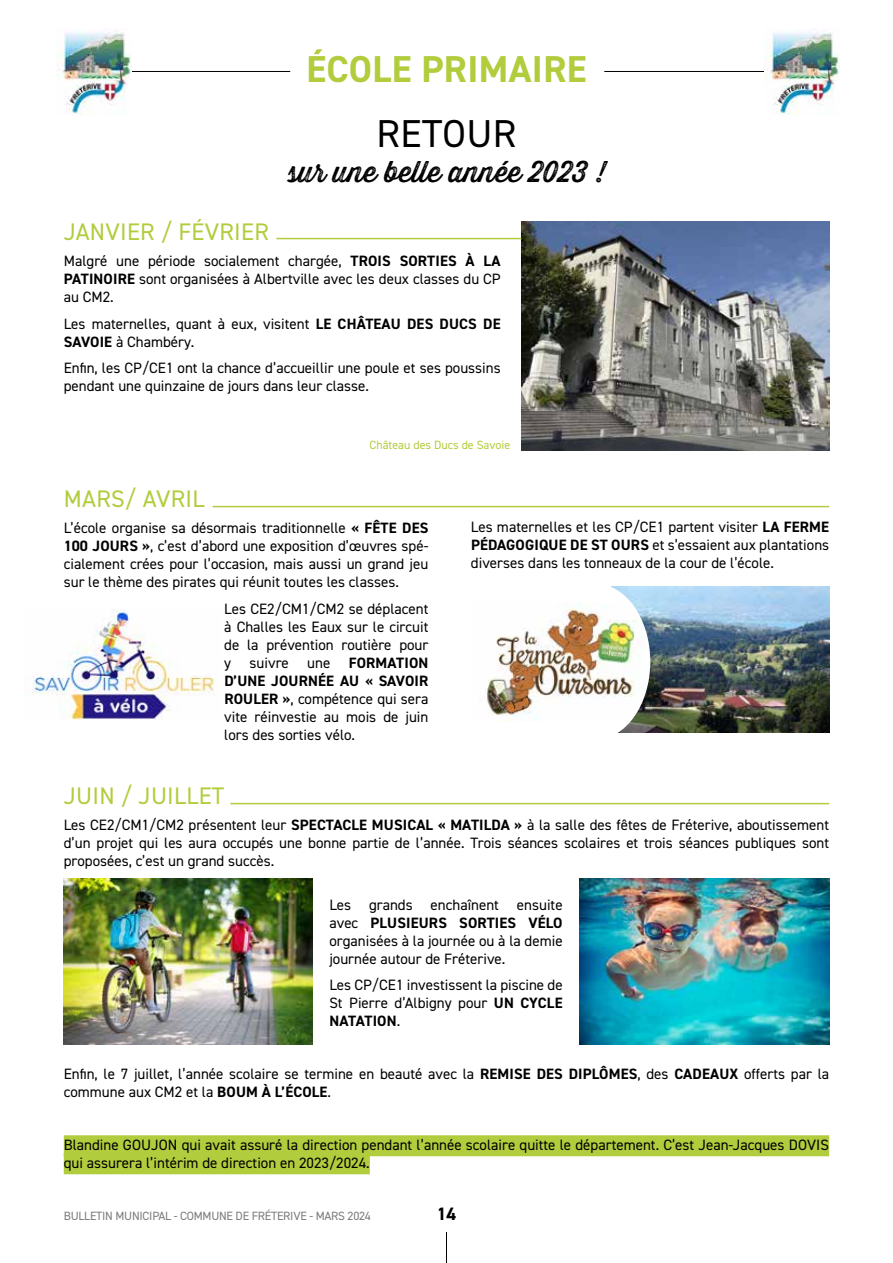
<style>
.page{position:relative;width:893px;height:1263px;background:#fff}
.page>*{position:absolute;margin:0;border:0;box-sizing:border-box;transform-origin:0 0}
.t1{font:39px "DIN2014";letter-spacing:.01em;color:#000}
.t2{font:700 37.5px "DIN2014";letter-spacing:.01em;color:#b1cc3d}
.t3{font:29.25px "Thirsty Rough Reg Two";color:#000}
.t4{font:24px "DIN2014";letter-spacing:.01em;color:#b1cc3d}
.t5{font:700 18px "DIN2014";color:#000}
.t6{font:15px/18px "DIN2014";color:#000;text-align:justify}
.t7{font:12px "DIN2014";letter-spacing:-.02em;color:#7c7b7b}
.t8{font:12px "DIN2014";color:#b1cc3d}
.s1{font-weight:700}
</style>
<div class="page">
<hr style="left:446px;top:1232px;width:1px;height:31px;background:#000">
<hr style="left:102px;top:71px;width:188px;height:1px;background:#000">
<hr style="left:604px;top:71px;width:188px;height:1px;background:#000">
<img style="left:56px;top:32px;width:75px;height:83px">
<img style="left:764px;top:32px;width:75px;height:83px">
<img style="left:521px;top:221px;width:308px;height:229px">
<hr style="left:276px;top:238px;width:245px;height:1px;background:#b1cc3d">
<img style="left:611px;top:586px;width:218px;height:146px">
<img style="left:24px;top:609px;width:191px;height:111px">
<div style="left:540px;top:584px;width:110px;height:156px;background:#fff;border-radius:50%"></div>
<img style="left:487px;top:603px;width:163px;height:118px">
<hr style="left:213px;top:506px;width:616px;height:1px;background:#b1cc3d">
<div style="left:64px;top:1135px;width:765px;height:21px;background:#b1cc3d"></div>
<div style="left:64px;top:1153px;width:306px;height:21px;background:#b1cc3d"></div>
<img style="left:580px;top:878px;width:249px;height:167px">
<img style="left:64px;top:878px;width:248px;height:166px">
<hr style="left:230px;top:803px;width:599px;height:1px;background:#b1cc3d">
<h2 class="t2" style="left:306px;top:44px;width:282px">ÉCOLE PRIMAIRE</h2>
<h1 class="t1" style="left:377px;top:109px;width:141px">RETOUR</h1>
<h3 class="t3" style="left:288px;top:150px;width:319px">sur une belle année 2023 !</h3>
<h3 class="t4" style="left:64px;top:217px;width:206px">JANVIER / FÉVRIER</h3>
<p class="t6" style="left:64px;top:252px;width:438px">Malgré une période socialement chargée, <span class="s1">TROIS SORTIES À LA PATINOIRE</span> sont organisées à Albertville avec les deux classes du CP au CM2.</p>
<p class="t6" style="left:64px;top:314px;width:438px">Les maternelles, quant à eux, visitent <span class="s1">LE CHÂTEAU DES DUCS DE<br>SAVOIE</span> à Chambéry.</p>
<p class="t6" style="left:64px;top:359px;width:438px">Enfin, les CP/CE1 ont la chance d’accueillir une poule et ses poussins pendant une quinzaine de jours dans leur classe.</p>
<p class="t8" style="left:369px;top:438px;width:142px">Château des Ducs de Savoie</p>
<h3 class="t4" style="left:64px;top:483px;width:142px">MARS/ AVRIL</h3>
<p class="t6" style="left:64px;top:519px;width:366px">L’école organise sa désormais traditionnelle <span class="s1">« FÊTE DES 100 JOURS »</span>, c’est d’abord une exposition d’œuvres spé&shy;cialement crées pour l’occasion, mais aussi un grand jeu sur le thème des pirates qui réunit toutes les classes.</p>
<p class="t6" style="left:224px;top:599px;width:206px">Les CE2/CM1/CM2 se déplacent à Challes les Eaux sur le circuit de la prévention routière pour y suivre une <span class="s1">FORMATION D’UNE JOURNÉE AU « SAVOIR ROULER »</span>, compétence qui sera vite réinvestie au mois de juin lors des sorties vélo.</p>
<p class="t6" style="left:471px;top:517px;width:360px">Les maternelles et les CP/CE1 partent visiter <span class="s1">LA FERME PÉDAGOGIQUE DE ST OURS</span> et s’essaient aux plantations diverses dans les tonneaux de la cour de l’école.</p>
<h3 class="t4" style="left:64px;top:780px;width:162px">JUIN / JUILLET</h3>
<p class="t6" style="left:64px;top:816px;width:767px">Les CE2/CM1/CM2 présentent leur <span class="s1">SPECTACLE MUSICAL « MATILDA »</span> à la salle des fêtes de Fréterive, aboutissement d’un projet qui les aura occupés une bonne partie de l’année. Trois séances scolaires et trois séances publiques sont proposées, c’est un grand succès.</p>
<p class="t6" style="left:329px;top:895px;width:235px">Les grands enchaînent ensuite avec <span class="s1">PLUSIEURS SORTIES VÉLO </span>organisées à la journée ou à la demie journée autour de Fréterive.</p>
<p class="t6" style="left:329px;top:976px;width:235px">Les CP/CE1 investissent la piscine de St Pierre d’Albigny pour <span class="s1">UN CYCLE NATATION</span>.</p>
<p class="t6" style="left:64px;top:1065px;width:767px">Enfin, le 7 juillet, l’année scolaire se termine en beauté avec la <span class="s1">REMISE DES DIPLÔMES</span>, des <span class="s1">CADEAUX</span> offerts par la commune aux CM2 et la <span class="s1">BOUM À L’ÉCOLE</span>.</p>
<p class="t6" style="left:64px;top:1136px;width:767px">Blandine GOUJON qui avait assuré la direction pendant l’année scolaire quitte le département. C’est Jean-Jacques DOVIS qui assurera l’intérim de direction en 2023/2024.</p>
<p class="t7" style="left:64px;top:1208px;width:309px">BULLETIN MUNICIPAL - COMMUNE DE FRÉTERIVE - MARS 2024</p>
<p class="t5" style="left:437px;top:1201px;width:21px">14</p>
</div>
